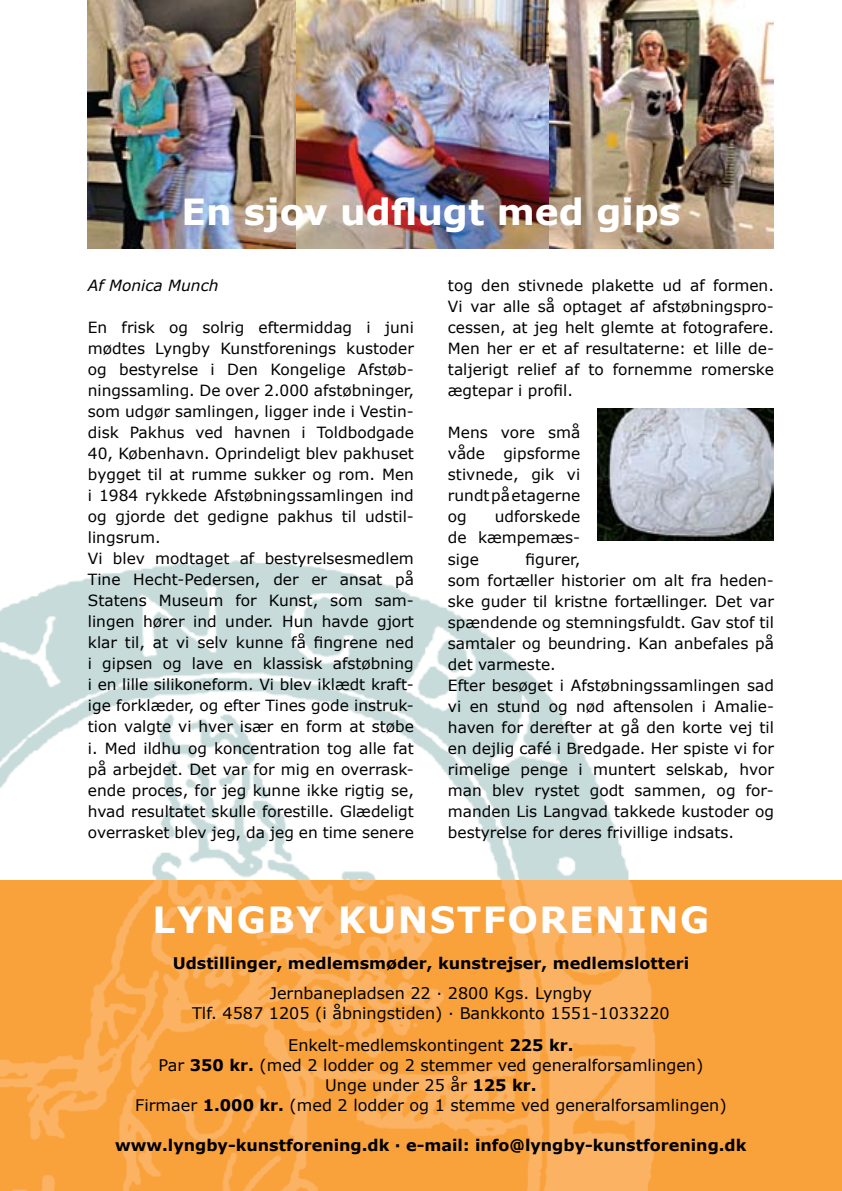
<style>
.page{position:relative;width:842px;height:1191px;background:#fff}
.page>*{position:absolute;margin:0;border:0;box-sizing:border-box;transform-origin:0 0}
.t1{font:700 36px "Verdana";color:#fff}
.t2{font:700 36px "Verdana";letter-spacing:.04em;color:#fff}
.t3{font:16px/20px "Verdana";color:#000;text-align:center}
.t4{font:700 16px "Verdana";color:#000}
.t5{font:15.4px/21px "Verdana";color:#000;text-align:justify}
.t6{font:italic 15.4px "Verdana";color:#000}
.s1{font-weight:700}
</style>
<div class="page">
<img style="left:88px;top:0;width:461px;height:248px">
<img style="left:549px;top:0;width:225px;height:248px">
<img style="left:0;top:560px;width:629px;height:320px">
<div style="left:0;top:880px;width:842px;height:311px;background:#f9a13a"></div>
<img style="left:0;top:880px;width:655px;height:311px">
<img style="left:597px;top:409px;width:177px;height:132px">
<h1 class="t1" style="left:181px;top:189px;width:500px">En sjov udflugt med gips</h1>
<p class="t6" style="left:88px;top:276px;width:132px">Af Monica Munch</p>
<p class="t5" style="left:88px;top:317px;width:328px;text-align:left">En frisk og solrig eftermiddag i juni mødtes Lyngby Kunstforenings kustoder og bestyrelse i Den Kongelige Afstøb&shy;ningssamling. De over 2.000 afstøbninger, som udgør samlingen, ligger inde i Vestin&shy;disk Pakhus ved havnen i Toldbodgade 40, København. Oprindeligt blev pakhuset bygget til at rumme sukker og rom. Men i 1984 rykkede Afstøbningssamlingen ind og gjorde det gedigne pakhus til udstil&shy;lingsrum.<br>Vi blev modtaget af bestyrelsesmedlem Tine Hecht-Pedersen, der er ansat på Statens Museum for Kunst, som sam&shy;lingen hører ind under. Hun havde gjort klar til, at vi selv kunne få fingrene ned i gipsen og lave en klassisk afstøbning i en lille silikoneform. Vi blev iklædt kraft&shy;ige forklæder, og efter Tines gode instruk&shy;tion valgte vi hver især en form at støbe i. Med ildhu og koncentration tog alle fat på arbejdet. Det var for mig en overrask&shy;ende proces, for jeg kunne ikke rigtig se, hvad resultatet skulle forestille. Glædeligt overrasket blev jeg, da jeg en time senere</p>
<p class="t5" style="left:448px;top:275px;width:328px">tog den stivnede plakette ud af formen.<br>Vi var alle så optaget af afstøbningspro&shy;cessen, at jeg helt glemte at fotografere.<br>Men her er et af resultaterne: et lille de&shy;taljerigt relief af to fornemme romerske ægtepar i profil.</p>
<p class="t5" style="left:448px;top:422px;width:134px">Mens vore små våde gipsforme stivnede, gik vi rundt på etagerne og</p>
<p class="t5" style="left:448px;top:506px;width:134px;text-indent:47px">udforskede de kæmpemæs&shy;sige</p>
<p class="t5" style="left:448px;top:548px;width:328px;text-align:left;text-indent:78px">figurer,<br>som fortæller historier om alt fra heden&shy;ske guder til kristne fortællinger. Det var spændende og stemningsfuldt. Gav stof til samtaler og beundring. Kan anbefales på det varmeste.<br>Efter besøget i Afstøbningssamlingen sad vi en stund og nød aftensolen i Amalie&shy;haven for derefter at gå den korte vej til en dejlig café i Bredgade. Her spiste vi for rimelige penge i muntert selskab, hvor man blev rystet godt sammen, og for&shy;manden Lis Langvad takkede kustoder og bestyrelse for deres frivillige indsats.</p>
<h1 class="t2" style="left:152px;top:896px;width:558px">LYNGBY KUNSTFORENING</h1>
<p class="t4" style="left:173px;top:953px;width:518px">Udstillinger, medlemsmøder, kunstrejser, medlemslotteri</p>
<p class="t3" style="left:192px;top:983px;width:479px">Jernbanepladsen 22 · 2800 Kgs. Lyngby<br>Tlf. 4587 1205 (i åbningstiden) · Bankkonto 1551-1033220</p>
<p class="t3" style="left:135px;top:1035px;width:593px">Enkelt-medlemskontingent <span class="s1">225 kr.<br></span>Par <span class="s1">350 kr.</span> (med 2 lodder og 2 stemmer ved generalforsamlingen)<br>Unge under 25 år <span class="s1">125 kr.<br></span>Firmaer <span class="s1">1.000 kr.</span> (med 2 lodder og 1 stemme ved generalforsamlingen)</p>
<p class="t4" style="left:115px;top:1135px;width:633px">www.lyngby-kunstforening.dk · e-mail: info@lyngby-kunstforening.dk</p>
</div>
